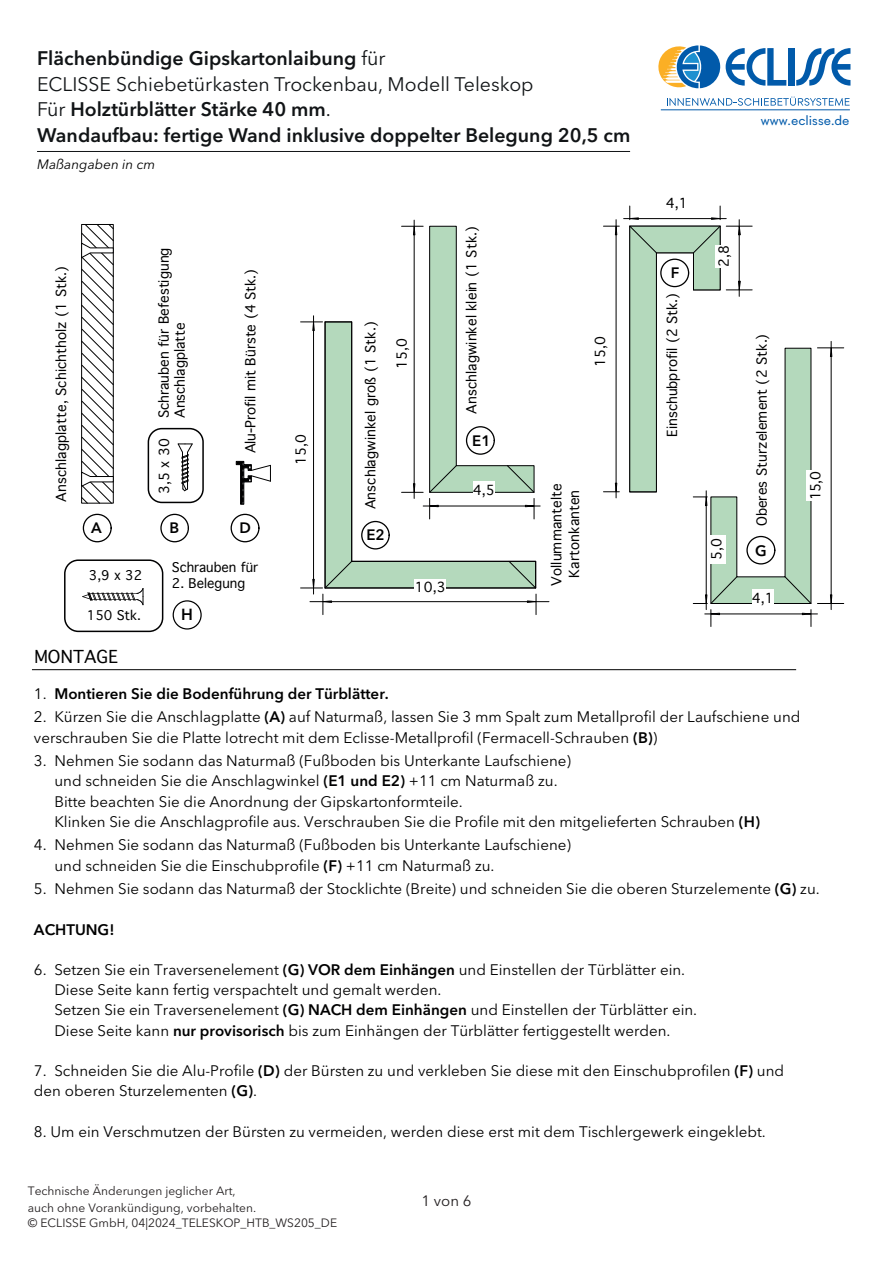
<style>
.page{position:relative;width:893px;height:1263px;background:#fff}
.page>*{position:absolute;margin:0;border:0;box-sizing:border-box;transform-origin:0 0}
.t1{font:600 19.5px/25.5px "Avenir Next LT Pro";color:#111416}
.t2{font:17.1px "Geneva";letter-spacing:.01em;color:#000001}
.t3{font:600 15.9px "Avenir Next LT Pro";color:#000001}
.t4{font:15.15px/20.2px "Avenir Next LT Pro";color:#000001}
.t5{font:600 15.15px "Avenir Next LT Pro";color:#000001}
.t6{font:15px "Soin Sans Pro";color:#015aaa}
.t7{font:600 15px "Avenir Next LT Pro";color:#000001}
.t8{font:15px "Avenir Next LT Pro";color:#231f20}
.t9{font:italic 13.5px "Avenir Next LT Pro";color:#000001}
.t10{font:13.35px/17.7px "Geneva";color:#000001;text-align:center}
.t11{font:12.9px "Geneva";color:#000001}
.t12{font:12px/16.5px "Avenir Next LT Pro";color:#231f20}
.s1{font-weight:400}
.s2{font-weight:600}
</style>
<div class="page">
<div style="left:83px;top:514px;width:29px;height:28px;border:1px solid #000001;border-radius:50%"></div>
<div style="left:173px;top:600px;width:29px;height:29px;border:1px solid #000001;border-radius:50%"></div>
<svg style="left:82px;top:588px;width:62px;height:17px"></svg>
<div style="left:231px;top:514px;width:29px;height:28px;border:1px solid #000001;border-radius:50%"></div>
<svg style="left:236px;top:461px;width:35px;height:44px"></svg>
<svg style="left:402px;top:220px;width:138px;height:287px"></svg>
<div style="left:160px;top:514px;width:29px;height:28px;border:1px solid #000001;border-radius:50%"></div>
<svg style="left:177px;top:443px;width:16px;height:49px"></svg>
<svg style="left:81px;top:224px;width:33px;height:279px"></svg>
<svg style="left:326px;top:322px;width:210px;height:266px"></svg>
<hr style="left:325px;top:588px;width:211px;height:1px;background:#000001">
<hr style="left:352px;top:561px;width:184px;height:1px;background:#000001">
<hr style="left:351px;top:322px;width:1px;height:239px;background:#000001">
<hr style="left:325px;top:322px;width:1px;height:266px;background:#000001">
<div style="left:361px;top:521px;width:29px;height:28px;border:1px solid #000001;border-radius:50%"></div>
<hr style="left:313px;top:331px;width:1px;height:248px;background:#000001">
<svg style="left:301px;top:316px;width:51px;height:15px"></svg>
<div style="left:415px;top:579px;width:31px;height:18px;background:#fff"></div>
<hr style="left:332px;top:601px;width:195px;height:1px;background:#000001">
<svg style="left:301px;top:560px;width:52px;height:55px"></svg>
<svg style="left:508px;top:560px;width:41px;height:55px"></svg>
<svg style="left:603px;top:206px;width:241px;height:420px"></svg>
<div style="left:708px;top:535px;width:18px;height:29px;background:#fff"></div>
<hr style="left:32px;top:669px;width:764px;height:1px;background:#000001">
<div style="left:64px;top:559px;width:99px;height:73px;border:2px solid #000001;border-radius:14px"></div>
<div style="left:148px;top:428px;width:56px;height:75px;border:2px solid #000001;border-radius:14px"></div>
<hr style="left:37px;top:151px;width:593px;height:1px;background:#111416">
<hr style="left:661px;top:109px;width:189px;height:1px;background:#015aaa">
<div style="left:788px;top:48px;width:6px;height:38px;background:#015aaa"></div>
<svg style="left:796px;top:48px;width:54px;height:38px"></svg>
<svg style="left:658px;top:45px;width:128px;height:43px"></svg>
<svg style="left:667px;top:97px;width:182px;height:9px"></svg>
<p class="t1" style="left:37px;top:46px;width:595px">Flächenbündige Gipskartonlaibung <span class="s1">für<br>ECLISSE Schiebetürkasten Trockenbau, Modell Teleskop<br>Für</span> Holztürblätter Stärke 40 mm<span class="s1">.<br></span>Wandaufbau: fertige Wand inklusive doppelter Belegung 20,5 cm</p>
<p class="t9" style="left:37px;top:156px;width:120px">Maßangaben in cm</p>
<p class="t10" style="left:666px;top:194px;width:23px">4,1</p>
<p class="t10" style="left:53px;top:502px;width:237px;rotate:-90deg">Anschlagplatte, Schichtholz (1 Stk.)</p>
<p class="t7" style="left:91px;top:518px;width:12px">A</p>
<p class="t11" style="left:89px;top:568px;width:55px">3,9 x 32</p>
<p class="t11" style="left:87px;top:608px;width:56px">150 Stk.</p>
<p class="t2" style="left:34px;top:647px;width:85px">MONTAGE</p>
<p class="t10" style="left:463px;top:414px;width:189px;rotate:-90deg">Anschlagwinkel klein (1 Stk.)</p>
<p class="t10" style="left:156px;top:418px;width:172px;line-height:16px;text-align:left;rotate:-90deg">Schrauben für Befestigung<br>Anschlagplatte</p>
<p class="t10" style="left:156px;top:494px;width:58px;rotate:-90deg">3,5 x 30</p>
<p class="t10" style="left:242px;top:453px;width:186px;rotate:-90deg">Alu-Profil mit Bürste (4 Stk.)</p>
<p class="t7" style="left:671px;top:264px;width:10px">F</p>
<p class="t10" style="left:664px;top:437px;width:145px;rotate:-90deg">Einschubprofil (2 Stk.)</p>
<p class="t10" style="left:362px;top:509px;width:190px;rotate:-90deg">Anschlagwinkel groß (1 Stk.)</p>
<p class="t10" style="left:592px;top:367px;width:32px;rotate:-90deg">15,0</p>
<p class="t10" style="left:393px;top:369px;width:32px;rotate:-90deg">15,0</p>
<p class="t10" style="left:292px;top:465px;width:32px;rotate:-90deg">15,0</p>
<p class="t7" style="left:472px;top:431px;width:20px">E1</p>
<p class="t10" style="left:473px;top:482px;width:23px">4,5</p>
<p class="t10" style="left:548px;top:586px;width:104px;rotate:-90deg">Vollummantelte<br>Kartonkanten</p>
<p class="t7" style="left:240px;top:519px;width:13px">D</p>
<p class="t7" style="left:170px;top:519px;width:11px">B</p>
<p class="t7" style="left:366px;top:526px;width:20px">E2</p>
<p class="t11" style="left:172px;top:560px;width:88px">Schrauben für</p>
<p class="t11" style="left:172px;top:576px;width:75px">2. Belegung</p>
<p class="t10" style="left:415px;top:579px;width:32px">10,3</p>
<p class="t3" style="left:181px;top:605px;width:13px">H</p>
<p class="t6" style="left:761px;top:111px;width:90px">www.eclisse.de</p>
<p class="t10" style="left:715px;top:267px;width:23px;rotate:-90deg">2,8</p>
<p class="t10" style="left:708px;top:560px;width:23px;rotate:-90deg">5,0</p>
<p class="t10" style="left:753px;top:526px;width:194px;rotate:-90deg">Oberes Sturzelement (2 Stk.)</p>
<p class="t7" style="left:755px;top:541px;width:13px">G</p>
<p class="t10" style="left:752px;top:590px;width:23px">4,1</p>
<p class="t10" style="left:807px;top:500px;width:30px;rotate:-90deg">15,0</p>
<p class="t10" style="left:799px;top:484px;width:10px;rotate:-90deg">1</p>
<p class="t5" style="left:34px;top:684px;width:356px"><span class="s1">1.</span> Montieren Sie die Bodenführung der Türblätter.</p>
<p class="t4" style="left:34px;top:707px;width:768px">2. Kürzen Sie die Anschlagplatte <span class="s2">(A)</span> auf Naturmaß, lassen Sie 3 mm Spalt zum Metallprofil der Laufschiene und verschrauben Sie die Platte lotrecht mit dem Eclisse-Metallprofil (Fermacell-Schrauben <span class="s2">(B)</span>)</p>
<p class="t4" style="left:54px;top:751px;width:707px;text-indent:-20px">3. Nehmen Sie sodann das Naturmaß (Fußboden bis Unterkante Laufschiene)<br>und schneiden Sie die Anschlagwinkel <span class="s2">(E1 und E2)</span> +11 cm Naturmaß zu.<br>Bitte beachten Sie die Anordnung der Gipskartonformteile.<br>Klinken Sie die Anschlagprofile aus. Verschrauben Sie die Profile mit den mitgelieferten Schrauben <span class="s2">(H)</span></p>
<p class="t4" style="left:54px;top:835px;width:518px;text-indent:-20px">4. Nehmen Sie sodann das Naturmaß (Fußboden bis Unterkante Laufschiene) und schneiden Sie die Einschubprofile <span class="s2">(F)</span> +11 cm Naturmaß zu.</p>
<p class="t4" style="left:34px;top:879px;width:787px">5. Nehmen Sie sodann das Naturmaß der Stocklichte (Breite) und schneiden Sie die oberen Sturzelemente <span class="s2">(G)</span> zu.</p>
<p class="t5" style="left:34px;top:920px;width:82px">ACHTUNG!</p>
<p class="t4" style="left:54px;top:959px;width:644px;text-indent:-20px">6. Setzen Sie ein Traversenelement <span class="s2">(G) VOR dem Einhängen</span> und Einstellen der Türblätter ein.<br>Diese Seite kann fertig verspachtelt und gemalt werden.<br>Setzen Sie ein Traversenelement <span class="s2">(G) NACH dem Einhängen</span> und Einstellen der Türblätter ein.<br>Diese Seite kann <span class="s2">nur provisorisch</span> bis zum Einhängen der Türblätter fertiggestellt werden.</p>
<p class="t4" style="left:34px;top:1060px;width:752px">7. Schneiden Sie die Alu-Profile <span class="s2">(D)</span> der Bürsten zu und verkleben Sie diese mit den Einschubprofilen <span class="s2">(F)</span> und den oberen Sturzelementen <span class="s2">(G)</span>.</p>
<p class="t4" style="left:34px;top:1121px;width:733px">8. Um ein Verschmutzen der Bürsten zu vermeiden, werden diese erst mit dem Tischlergewerk eingeklebt.</p>
<p class="t12" style="left:28px;top:1182px;width:230px">Technische Änderungen jeglicher Art, auch ohne Vorankündigung, vorbehalten.</p>
<p class="t12" style="left:28px;top:1214px;width:311px">© ECLISSE GmbH, 04|2024_TELESKOP_HTB_WS205_DE</p>
<p class="t8" style="left:421px;top:1192px;width:52px">1 von 6</p>
</div>
